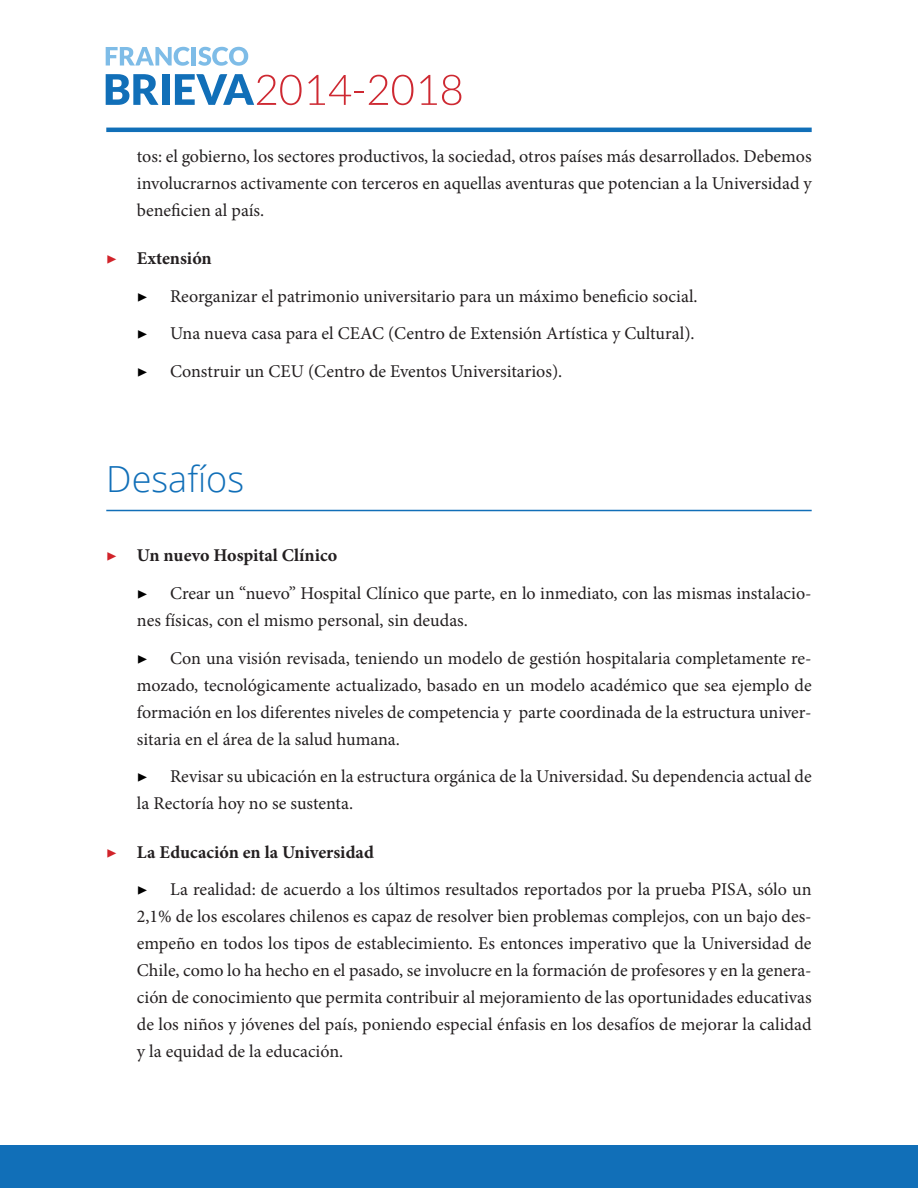
<style>
.page{position:relative;width:918px;height:1188px;background:#fff}
.page>*{position:absolute;margin:0;border:0;box-sizing:border-box;transform-origin:0 0}
.titulo_2_-_span_col{font:300 36px "Open Sans";color:#116fb8}
.t1{font:18px/27px "Minion Pro";color:#231f20;text-align:justify}
.t2{font:700 18px "Minion Pro";color:#231f20}
.s1{font-weight:400;color:#d1232a}
.s2{font-style:italic;color:#000}
</style>
<div class="page">
<svg style="left:106px;top:74px;width:52px;height:31px"></svg>
<div style="left:162px;top:74px;width:7px;height:31px;background:#116fb8"></div>
<svg style="left:175px;top:74px;width:127px;height:31px"></svg>
<svg style="left:308px;top:75px;width:105px;height:30px"></svg>
<svg style="left:420px;top:75px;width:41px;height:30px"></svg>
<svg style="left:106px;top:47px;width:84px;height:19px"></svg>
<hr style="left:192px;top:47px;width:4px;height:19px;background:#7ebce7">
<svg style="left:198px;top:47px;width:50px;height:19px"></svg>
<hr style="left:106px;top:128px;width:706px;height:4px;background:#116fb8">
<div style="left:0;top:1145px;width:918px;height:43px;background:#116fb8"></div>
<hr style="left:106px;top:510px;width:706px;height:1px;background:#116fb8">
<p class="t1" style="left:137px;top:143px;width:676px">tos: el gobierno, los sectores productivos, la sociedad, otros países más desarrollados. Debemos involucrarnos activamente con terceros en aquellas aventuras que potencian a la Universidad y beneficien al país.</p>
<p class="t2" style="left:106px;top:246px;width:107px"><span class="s1">▶</span> Extensión</p>
<p class="t1" style="left:137px;top:283px;width:562px"><span class="s2">▶</span> Reorganizar el patrimonio universitario para un máximo beneficio social.</p>
<p class="t1" style="left:137px;top:320px;width:559px"><span class="s2">▶</span> Una nueva casa para el CEAC (Centro de Extensión Artística y Cultural).</p>
<p class="t1" style="left:137px;top:358px;width:427px"><span class="s2">▶</span> Construir un CEU (Centro de Eventos Universitarios).</p>
<p class="titulo_2_-_span_col" style="left:106px;top:454px;width:139px">Desafíos</p>
<p class="t2" style="left:106px;top:543px;width:233px"><span class="s1">▶</span> Un nuevo Hospital Clínico</p>
<p class="t1" style="left:137px;top:580px;width:676px"><span class="s2">▶</span> Crear un “nuevo” Hospital Clínico que parte, en lo inmediato, con las mismas instalacio&shy;nes físicas, con el mismo personal, sin deudas.</p>
<p class="t1" style="left:137px;top:645px;width:676px"><span class="s2">▶</span> Con una visión revisada, teniendo un modelo de gestión hospitalaria completamente re&shy;mozado, tecnológicamente actualizado, basado en un modelo académico que sea ejemplo de formación en los diferentes niveles de competencia y parte coordinada de la estructura univer&shy;sitaria en el área de la salud humana.</p>
<p class="t1" style="left:137px;top:763px;width:676px"><span class="s2">▶</span> Revisar su ubicación en la estructura orgánica de la Universidad. Su dependencia actual de la Rectoría hoy no se sustenta.</p>
<p class="t2" style="left:106px;top:839px;width:269px"><span class="s1">▶</span> La Educación en la Universidad</p>
<p class="t1" style="left:137px;top:876px;width:676px"><span class="s2">▶</span> La realidad: de acuerdo a los últimos resultados reportados por la prueba PISA, sólo un 2,1% de los escolares chilenos es capaz de resolver bien problemas complejos, con un bajo des&shy;empeño en todos los tipos de establecimiento. Es entonces imperativo que la Universidad de Chile, como lo ha hecho en el pasado, se involucre en la formación de profesores y en la genera&shy;ción de conocimiento que permita contribuir al mejoramiento de las oportunidades educativas de los niños y jóvenes del país, poniendo especial énfasis en los desafíos de mejorar la calidad y la equidad de la educación.</p>
</div>
